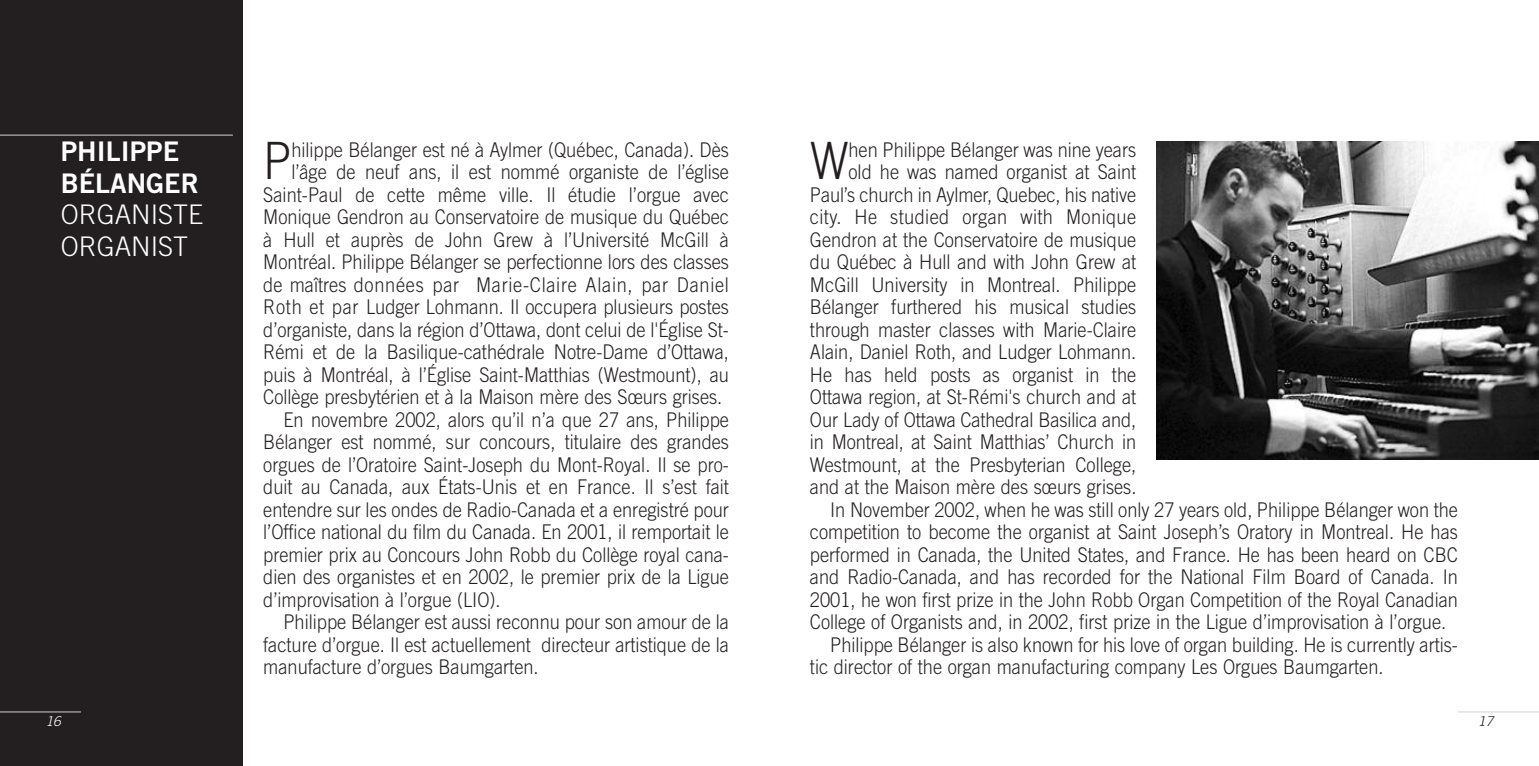
<style>
.page{position:relative;width:1539px;height:766px;background:#fff}
.page>*{position:absolute;margin:0;border:0;box-sizing:border-box;transform-origin:0 0}
.t1{font:300 51.52px "Trade Gothic";color:#231f20;scale:.9 1}
.t2{font:300 27px/31.5px "Trade Gothic";color:#fff}
.t3{font:27px/31.5px "Trade Gothic Bold Two";color:#fff}
.t4{font:300 20.25px "Trade Gothic";color:#231f20;scale:.9 1}
.t5{font:300 20.25px "Trade Gothic";letter-spacing:.04em;color:#231f20;scale:.9 1}
.t6{font:300 20.25px "Trade Gothic";letter-spacing:.02em;color:#231f20;scale:.9 1}
.t7{font:italic 300 13.5px "Trade Gothic";color:#fff}
.t8{font:italic 300 13.5px "Trade Gothic";color:#231f20}
.s1{color:#231f20}
</style>
<div class="page">
<div style="left:0;top:0;width:243px;height:765px;background:#231f20"></div>
<hr style="left:1458px;top:711px;width:81px;height:1px;background:#d1d2d4">
<hr style="left:0;top:711px;width:81px;height:1px;background:#d1d2d4">
<img style="left:1156px;top:142px;width:383px;height:317px">
<hr style="left:0;top:135px;width:233px;height:1px;background:#d1d2d4">
<h2 class="t3" style="left:61px;top:138px;width:140px">PHILIPPE<br>BÉLANGER</h2>
<h2 class="t2" style="left:61px;top:201px;width:144px">ORGANISTE<br>ORGANIST</h2>
<h1 class="t1" style="left:263px;top:142px;width:33px">P</h1>
<p class="t4" style="left:291px;top:142px;width:488px">hilippe Bélanger est né à Aylmer (Québec, Canada). Dès</p>
<p class="t4" style="left:291px;top:164px;width:488px">l’âge de neuf ans, il est nommé organiste de l’église</p>
<p class="t4" style="left:263px;top:187px;width:519px">Saint-Paul de cette même ville. Il étudie l’orgue avec</p>
<p class="t4" style="left:263px;top:209px;width:519px">Monique Gendron au Conservatoire de musique du Québec</p>
<p class="t4" style="left:263px;top:232px;width:519px">à Hull et auprès de John Grew à l’Université McGill à</p>
<p class="t4" style="left:263px;top:254px;width:519px">Montréal. Philippe Bélanger se perfectionne lors des classes</p>
<p class="t5" style="left:263px;top:277px;width:519px">de maîtres données par Marie-Claire Alain, par Daniel</p>
<p class="t4" style="left:263px;top:299px;width:519px">Roth et par Ludger Lohmann. Il occupera plusieurs postes</p>
<p class="t4" style="left:263px;top:322px;width:519px">d’organiste, dans la région d’Ottawa, dont celui de l'Église St-</p>
<p class="t4" style="left:263px;top:344px;width:519px">Rémi et de la Basilique-cathédrale Notre-Dame d’Ottawa,</p>
<p class="t4" style="left:263px;top:367px;width:519px">puis à Montréal, à l’Église Saint-Matthias (Westmount), au</p>
<p class="t4" style="left:263px;top:389px;width:512px">Collège presbytérien et à la Maison mère des Sœurs grises.</p>
<p class="t4" style="left:284px;top:412px;width:497px">En novembre 2002, alors qu’il n’a que 27 ans, Philippe</p>
<p class="t4" style="left:263px;top:434px;width:519px">Bélanger est nommé, sur concours, titulaire des grandes</p>
<p class="t4" style="left:263px;top:457px;width:519px">orgues de l’Oratoire Saint-Joseph du Mont-Royal. Il se pro-</p>
<p class="t4" style="left:263px;top:479px;width:519px">duit au Canada, aux États-Unis et en France. Il s’est fait</p>
<p class="t4" style="left:263px;top:502px;width:519px">entendre sur les ondes de Radio-Canada et a enregistré pour</p>
<p class="t4" style="left:263px;top:524px;width:519px">l’Office national du film du Canada. En 2001, il remportait le</p>
<p class="t4" style="left:263px;top:547px;width:519px">premier prix au Concours John Robb du Collège royal cana-</p>
<p class="t4" style="left:263px;top:569px;width:519px">dien des organistes et en 2002, le premier prix de la Ligue</p>
<p class="t4" style="left:263px;top:592px;width:265px">d’improvisation à l’orgue (LIO).</p>
<p class="t4" style="left:284px;top:614px;width:496px">Philippe Bélanger est aussi reconnu pour son amour de la</p>
<p class="t4" style="left:263px;top:637px;width:519px">facture d’orgue. Il est actuellement directeur artistique de la</p>
<p class="t4" style="left:263px;top:659px;width:307px">manufacture d’orgues Baumgarten.</p>
<h1 class="t1" style="left:810px;top:142px;width:44px">W</h1>
<p class="t4" style="left:849px;top:142px;width:321px">hen Philippe Bélanger was nine years</p>
<p class="t4" style="left:849px;top:164px;width:321px">old he was named organist at Saint</p>
<p class="t4" style="left:810px;top:187px;width:364px">Paul’s church in Aylmer, Quebec, his native</p>
<p class="t6" style="left:810px;top:209px;width:364px">city. He studied organ with Monique</p>
<p class="t4" style="left:810px;top:232px;width:364px">Gendron at the Conservatoire de musique</p>
<p class="t4" style="left:810px;top:254px;width:364px">du Québec à Hull and with John Grew at</p>
<p class="t4" style="left:810px;top:277px;width:364px">McGill University in Montreal. Philippe</p>
<p class="t4" style="left:810px;top:299px;width:364px">Bélanger furthered his musical studies</p>
<p class="t4" style="left:810px;top:322px;width:364px">through master classes with Marie-Claire</p>
<p class="t4" style="left:810px;top:344px;width:364px">Alain, Daniel Roth, and Ludger Lohmann.</p>
<p class="t4" style="left:810px;top:367px;width:364px">He has held posts as organist in the</p>
<p class="t4" style="left:810px;top:389px;width:364px">Ottawa region, at St-Rémi's church and at</p>
<p class="t4" style="left:810px;top:412px;width:364px">Our Lady of Ottawa Cathedral Basilica and,</p>
<p class="t4" style="left:810px;top:434px;width:364px">in Montreal, at Saint Matthias’ Church in</p>
<p class="t4" style="left:810px;top:457px;width:364px">Westmount, at the Presbyterian College,</p>
<p class="t4" style="left:810px;top:479px;width:364px">and at the Maison mère des sœurs grises.</p>
<p class="t4" style="left:830px;top:502px;width:699px">In November 2002, when he was still only 27 years old, Philippe Bélanger won the</p>
<p class="t4" style="left:810px;top:524px;width:722px">competition to become the organist at Saint Joseph’s Oratory in Montreal. He has</p>
<p class="t4" style="left:810px;top:547px;width:722px">performed in Canada, the United States, and France. He has been heard on CBC</p>
<p class="t4" style="left:810px;top:569px;width:722px">and Radio-Canada, and has recorded for the National Film Board of Canada. In</p>
<p class="t4" style="left:810px;top:592px;width:722px">2001, he won first prize in the John Robb Organ Competition of the Royal Canadian</p>
<p class="t4" style="left:810px;top:614px;width:708px">College of Organists and, in 2002, first prize in the Ligue d’improvisation à l’orgue.</p>
<p class="t4" style="left:830px;top:637px;width:699px">Philippe Bélanger is also known for his love of organ building. He is currently artis-</p>
<p class="t4" style="left:810px;top:659px;width:639px">tic director of the organ manufacturing company Les Orgues Baumgarten.</p>
<p class="t7" style="left:38px;top:716px;width:24px"><span class="s1">1</span>16</p>
<p class="t8" style="left:1478px;top:716px;width:17px">17</p>
</div>
